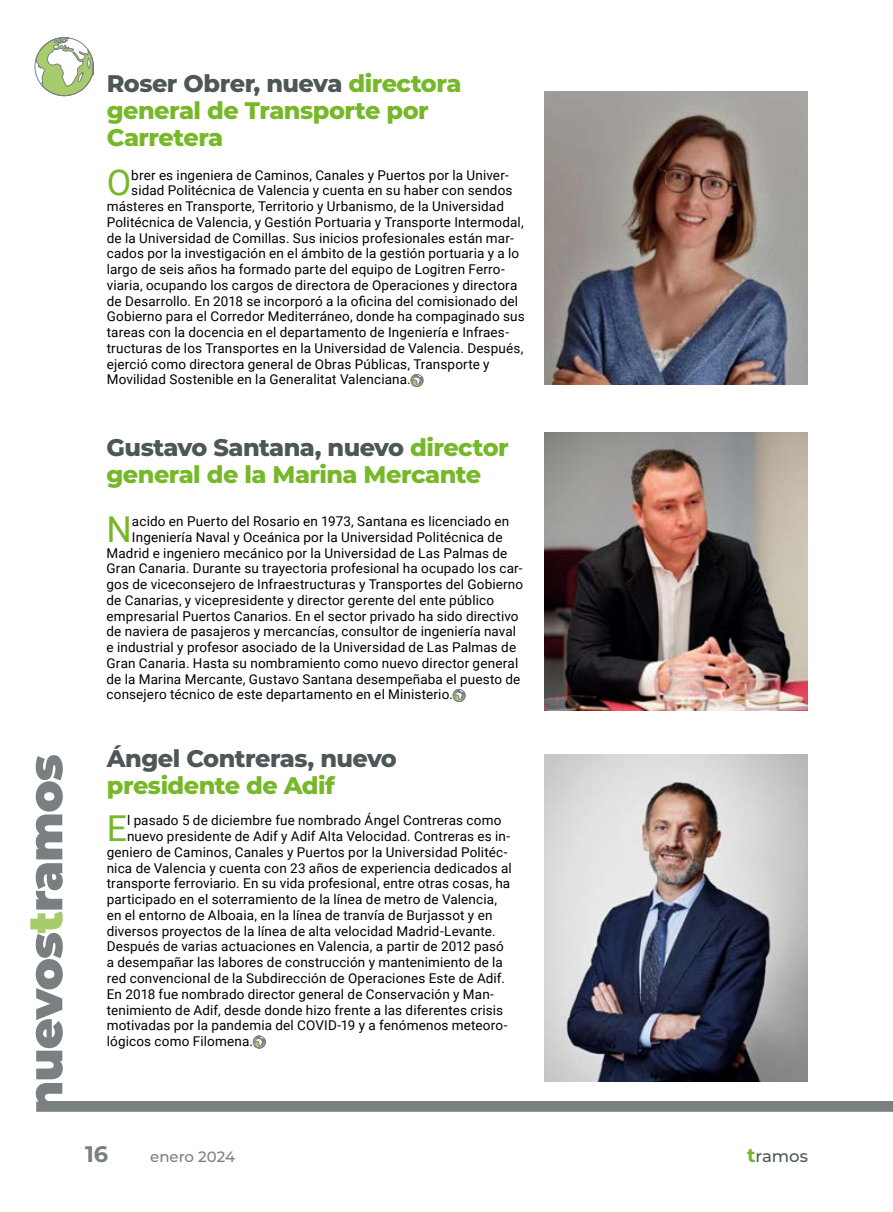
<style>
.page{position:relative;width:893px;height:1212px;background:#fff}
.page>*{position:absolute;margin:0;border:0;box-sizing:border-box;transform-origin:0 0}
.t1{font:35.7px "Roboto";color:#76b828}
.t2{font:800 24px/27px "Montserrat";letter-spacing:-.02em;color:#76b828}
.t3{font:800 24px "Montserrat";letter-spacing:-.025em;color:#4d5758}
.t4{font:700 22.5px "Montserrat";color:#7a8081}
.t5{font:500 16.5px "Montserrat";letter-spacing:-.005em;color:#4d5758}
.t6{font:500 15px "Montserrat";letter-spacing:-.005em;color:#7a8081}
.t7{font:13.5px "Roboto";letter-spacing:.01em;color:#000}
.s1{color:#4d5758}
.s2{font-weight:700;font-size:19.5px;color:#76b828}
</style>
<div class="page">
<svg style="left:36px;top:933px;width:857px;height:179px"></svg>
<svg style="left:30px;top:755px;width:33px;height:178px"></svg>
<svg style="left:35px;top:37px;width:59px;height:59px"></svg>
<div style="left:35px;top:37px;width:59px;height:59px;border:1px solid #7a8081;border-radius:50%"></div>
<svg style="left:253px;top:1036px;width:12px;height:12px"></svg>
<div style="left:253px;top:1036px;width:12px;height:12px;border:1px solid #7a8081;border-radius:50%"></div>
<img style="left:544px;top:247px;width:264px;height:137px">
<img style="left:544px;top:433px;width:264px;height:277px">
<svg style="left:453px;top:689px;width:12px;height:13px"></svg>
<div style="left:453px;top:689px;width:12px;height:13px;border:1px solid #7a8081;border-radius:50%"></div>
<img style="left:544px;top:754px;width:264px;height:328px">
<svg style="left:92px;top:64px;width:716px;height:183px;background:#958780"></svg>
<div style="left:94px;top:56px;width:446px;height:346px;background:#fff"></div>
<svg style="left:411px;top:374px;width:12px;height:13px"></svg>
<div style="left:411px;top:374px;width:12px;height:13px;border:1px solid #7a8081;border-radius:50%"></div>
<div style="left:527px;top:56px;width:366px;height:29px;background:#fff"></div>
<h2 class="t2" style="left:107px;top:69px;width:356px"><span class="s1">Roser Obrer, nueva</span> directora general de Transporte por<br>Carretera</h2>
<h1 class="t1" style="left:107px;top:158px;width:26px">O</h1>
<p class="t7" style="left:131px;top:165px;width:379px">brer es ingeniera de Caminos, Canales y Puertos por la Univer-</p>
<p class="t7" style="left:131px;top:181px;width:383px">sidad Politécnica de Valencia y cuenta en su haber con sendos</p>
<p class="t7" style="left:107px;top:197px;width:399px">másteres en Transporte, Territorio y Urbanismo, de la Universidad</p>
<p class="t7" style="left:107px;top:213px;width:418px">Politécnica de Valencia, y Gestión Portuaria y Transporte Intermodal,</p>
<p class="t7" style="left:107px;top:228px;width:409px">de la Universidad de Comillas. Sus inicios profesionales están mar-</p>
<p class="t7" style="left:107px;top:244px;width:414px">cados por la investigación en el ámbito de la gestión portuaria y a lo</p>
<p class="t7" style="left:107px;top:260px;width:400px">largo de seis años ha formado parte del equipo de Logitren Ferro-</p>
<p class="t7" style="left:107px;top:276px;width:412px">viaria, ocupando los cargos de directora de Operaciones y directora</p>
<p class="t7" style="left:107px;top:291px;width:413px">de Desarrollo. En 2018 se incorporó a la oficina del comisionado del</p>
<p class="t7" style="left:107px;top:307px;width:419px">Gobierno para el Corredor Mediterráneo, donde ha compaginado sus</p>
<p class="t7" style="left:107px;top:323px;width:404px">tareas con la docencia en el departamento de Ingeniería e Infraes-</p>
<p class="t7" style="left:107px;top:339px;width:418px">tructuras de los Transportes en la Universidad de Valencia. Después,</p>
<p class="t7" style="left:107px;top:354px;width:384px">ejerció como directora general de Obras Públicas, Transporte y</p>
<p class="t7" style="left:107px;top:370px;width:306px">Movilidad Sostenible en la Generalitat Valenciana.</p>
<h2 class="t2" style="left:107px;top:433px;width:404px"><span class="s1">Gustavo Santana, nuevo</span> director general de la Marina Mercante</h2>
<h1 class="t1" style="left:107px;top:504px;width:27px">N</h1>
<p class="t7" style="left:132px;top:512px;width:379px">acido en Puerto del Rosario en 1973, Santana es licenciado en</p>
<p class="t7" style="left:132px;top:528px;width:372px">Ingeniería Naval y Oceánica por la Universidad Politécnica de</p>
<p class="t7" style="left:107px;top:543px;width:402px">Madrid e ingeniero mecánico por la Universidad de Las Palmas de</p>
<p class="t7" style="left:107px;top:559px;width:418px">Gran Canaria. Durante su trayectoria profesional ha ocupado los car-</p>
<p class="t7" style="left:107px;top:575px;width:418px">gos de viceconsejero de Infraestructuras y Transportes del Gobierno</p>
<p class="t7" style="left:107px;top:591px;width:389px">de Canarias, y vicepresidente y director gerente del ente público</p>
<p class="t7" style="left:107px;top:606px;width:414px">empresarial Puertos Canarios. En el sector privado ha sido directivo</p>
<p class="t7" style="left:107px;top:622px;width:411px">de naviera de pasajeros y mercancías, consultor de ingeniería naval</p>
<p class="t7" style="left:107px;top:638px;width:411px">e industrial y profesor asociado de la Universidad de Las Palmas de</p>
<p class="t7" style="left:107px;top:654px;width:413px">Gran Canaria. Hasta su nombramiento como nuevo director general</p>
<p class="t7" style="left:107px;top:669px;width:415px">de la Marina Mercante, Gustavo Santana desempeñaba el puesto de</p>
<p class="t7" style="left:107px;top:685px;width:348px">consejero técnico de este departamento en el Ministerio.</p>
<h2 class="t3" style="left:107px;top:741px;width:292px">Ángel Contreras, nuevo</h2>
<h2 class="t2" style="left:107px;top:770px;width:230px">presidente de Adif</h2>
<h1 class="t1" style="left:107px;top:803px;width:22px">E</h1>
<p class="t7" style="left:127px;top:811px;width:376px">l pasado 5 de diciembre fue nombrado Ángel Contreras como</p>
<p class="t7" style="left:127px;top:827px;width:385px">nuevo presidente de Adif y Adif Alta Velocidad. Contreras es in-</p>
<p class="t7" style="left:107px;top:843px;width:402px">geniero de Caminos, Canales y Puertos por la Universidad Politéc-</p>
<p class="t7" style="left:107px;top:858px;width:406px">nica de Valencia y cuenta con 23 años de experiencia dedicados al</p>
<p class="t7" style="left:107px;top:874px;width:405px">transporte ferroviario. En su vida profesional, entre otras cosas, ha</p>
<p class="t7" style="left:107px;top:890px;width:392px">participado en el soterramiento de la línea de metro de Valencia,</p>
<p class="t7" style="left:107px;top:906px;width:387px">en el entorno de Alboaia, en la línea de tranvía de Burjassot y en</p>
<p class="t7" style="left:107px;top:921px;width:390px">diversos proyectos de la línea de alta velocidad Madrid-Levante.</p>
<p class="t7" style="left:107px;top:937px;width:399px">Después de varias actuaciones en Valencia, a partir de 2012 pasó</p>
<p class="t7" style="left:107px;top:953px;width:398px">a desempañar las labores de construcción y mantenimiento de la</p>
<p class="t7" style="left:107px;top:969px;width:400px">red convencional de la Subdirección de Operaciones Este de Adif.</p>
<p class="t7" style="left:107px;top:984px;width:389px">En 2018 fue nombrado director general de Conservación y Man-</p>
<p class="t7" style="left:107px;top:1000px;width:398px">tenimiento de Adif, desde donde hizo frente a las diferentes crisis</p>
<p class="t7" style="left:107px;top:1016px;width:402px">motivadas por la pandemia del COVID-19 y a fenómenos meteoro-</p>
<p class="t7" style="left:107px;top:1032px;width:148px">lógicos como Filomena.</p>
<h3 class="t4" style="left:85px;top:1137px;width:25px">16</h3>
<p class="t6" style="left:150px;top:1146px;width:86px">enero 2024</p>
<p class="t5" style="left:747px;top:1144px;width:62px"><span class="s2">t</span>ramos</p>
</div>
